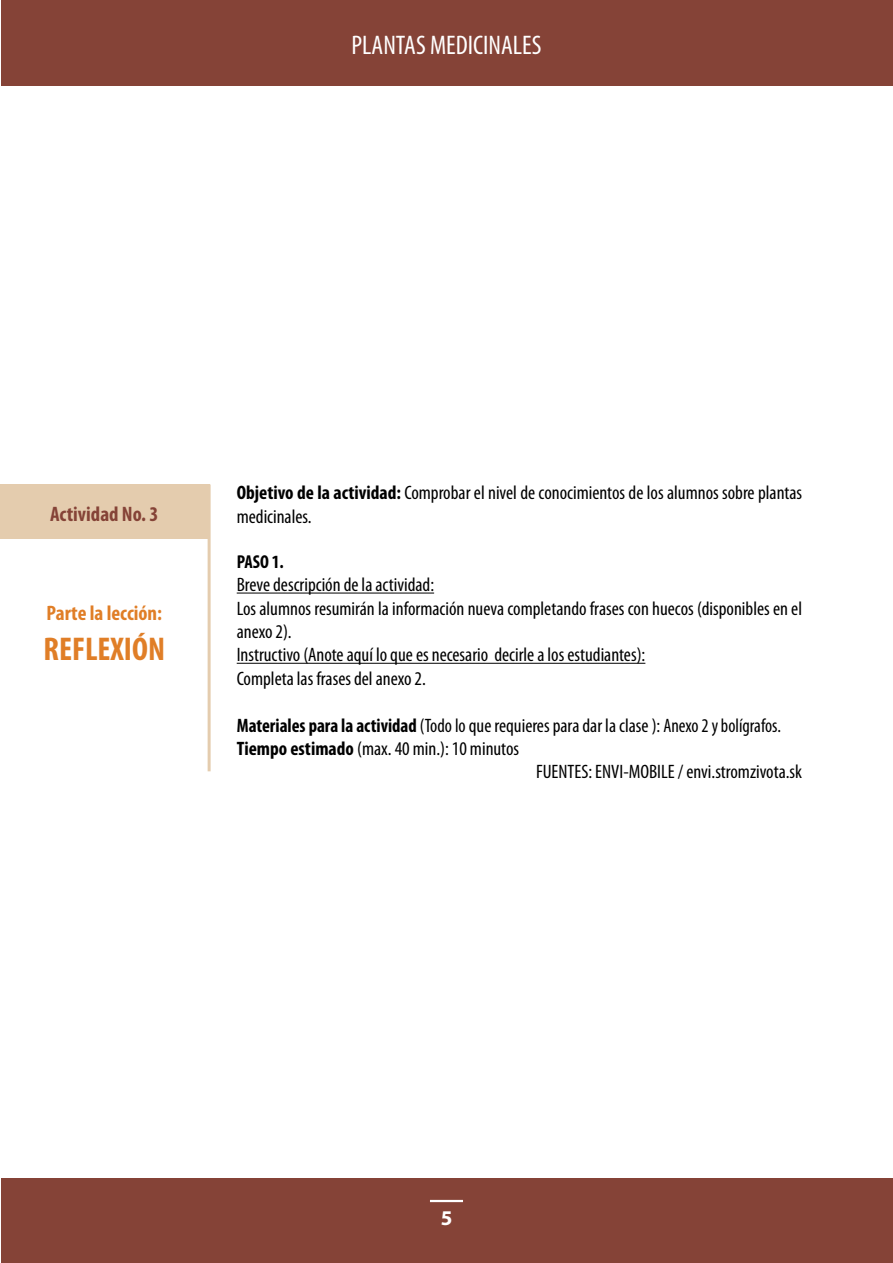
<style>
.page{position:relative;width:893px;height:1263px;background:#fff}
.page>*{position:absolute;margin:0;border:0;box-sizing:border-box;transform-origin:0 0}
.t1{font:700 condensed 33px "Myriad Pro";color:#e07e27}
.t2{font:condensed 27px "Myriad Pro";color:#fff}
.t3{font:700 condensed 21px "Myriad Pro";color:#e07e27}
.t4{font:700 condensed 21px "Myriad Pro";color:#854337}
.t5{font:700 21px "Myriad Pro";color:#fff}
.t6{font:condensed 19.5px/23.4px "Myriad Pro";color:#000}
.t7{font:condensed 19.5px "Myriad Pro";color:#000;scale:.96 1}
.t8{font:700 condensed 18.75px "Myriad Pro";color:#000}
.s1{font-weight:700}
</style>
<div class="page">
<div style="left:1px;top:0;width:892px;height:85px;background:#854337"></div>
<div style="left:1px;top:1178px;width:892px;height:85px;background:#854337"></div>
<hr style="left:430px;top:1200px;width:33px;height:2px;background:#fff">
<hr style="left:237px;top:592px;width:197px;height:1px;background:#000">
<hr style="left:237px;top:663px;width:408px;height:1px;background:#000">
<hr style="left:208px;top:484px;width:3px;height:287px;background:#e4ccae">
<div style="left:0;top:484px;width:210px;height:54px;background:#e4ccae"></div>
<h2 class="t2" style="left:351px;top:29px;width:191px">PLANTAS MEDICINALES</h2>
<p class="t4" style="left:50px;top:501px;width:110px">Actividad No. 3</p>
<p class="t3" style="left:47px;top:600px;width:117px">Parte la lección:</p>
<h1 class="t1" style="left:44px;top:628px;width:123px">REFLEXIÓN</h1>
<p class="t6" style="left:237px;top:481px;width:567px"><span class="s1">Objetivo de la actividad:</span> Comprobar el nivel de conocimientos de los alumnos sobre plantas medicinales.</p>
<p class="t8" style="left:237px;top:550px;width:49px">PASO 1.</p>
<p class="t6" style="left:237px;top:573px;width:567px">Breve descripción de la actividad:<br>Los alumnos resumirán la información nueva completando frases con huecos (disponibles en el anexo 2).<br>Instructivo (Anote aquí lo que es necesario decirle a los estudiantes):<br>Completa las frases del anexo 2.</p>
<p class="t7" style="left:237px;top:713px;width:568px"><span class="s1">Materiales para la actividad</span> (Todo lo que requieres para dar la clase ): Anexo 2 y bolígrafos.</p>
<p class="t6" style="left:237px;top:736px;width:284px"><span class="s1">Tiempo estimado</span> (max. 40 min.): 10 minutos</p>
<p class="t6" style="left:536px;top:760px;width:268px">FUENTES: ENVI-MOBILE / envi.stromzivota.sk</p>
<p class="t5" style="left:441px;top:1204px;width:13px">5</p>
</div>
